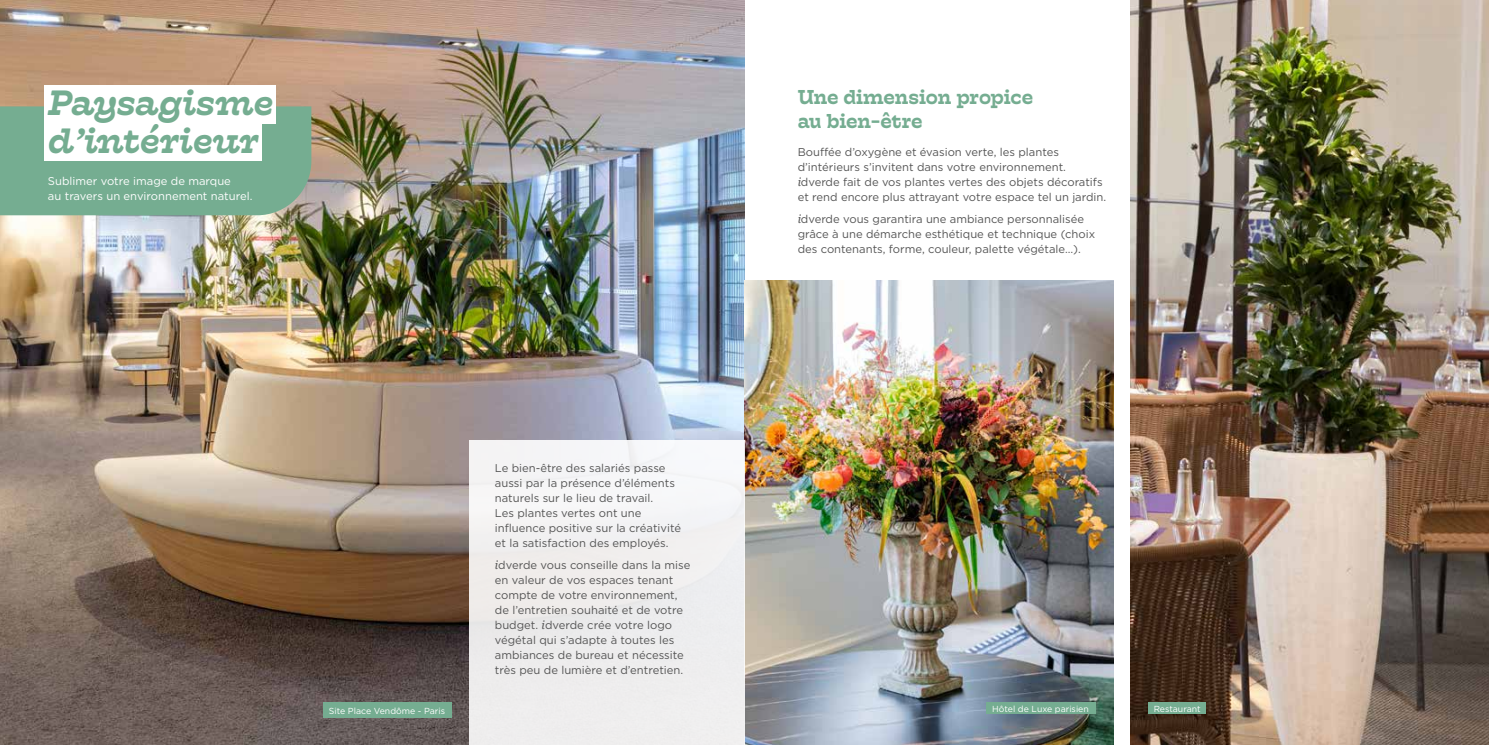
<style>
.page{position:relative;width:1489px;height:745px;background:#fff}
.page>*{position:absolute;margin:0;border:0;box-sizing:border-box;transform-origin:0 0}
.t1{font:italic 500 35px/37.5px "Hatch";letter-spacing:-.005em;color:#75ad91}
.t2{font:500 20px/24px "Hatch";letter-spacing:-.01em;color:#75ad91}
.t3{font:11.25px/15px "Gotham";color:#555}
.t4{font:11.25px/15px "Gotham";color:#fff}
.t5{font:8.75px "Gotham";color:#fff}
.s1{font-family:"Droid Serif";font-style:italic}
</style>
<div class="page">
<img style="left:0;top:0;width:744px;height:744px">
<img style="left:1130px;top:0;width:358px;height:744px">
<img style="left:744px;top:280px;width:369px;height:464px">
<div style="left:469px;top:439px;width:275px;height:305px;background:#f0eeef"></div>
<div style="left:0;top:106px;width:311px;height:109px;background:#75ad91"></div>
<div style="left:44px;top:85px;width:232px;height:39px;background:#fff"></div>
<div style="left:44px;top:123px;width:218px;height:38px;background:#fff"></div>
<div style="left:985px;top:702px;width:110px;height:11px;background:#75ad91"></div>
<div style="left:1148px;top:702px;width:57px;height:11px;background:#75ad91"></div>
<div style="left:322px;top:702px;width:129px;height:16px;background:#75ad91"></div>
<h1 class="t1" style="left:48px;top:84px;width:226px">Paysagisme d’intérieur</h1>
<p class="t4" style="left:48px;top:173px;width:206px">Sublimer votre image de marque<br>au travers un environnement naturel.</p>
<h2 class="t2" style="left:797px;top:85px;width:237px">Une dimension propice au bien-être</h2>
<p class="t3" style="left:797px;top:144px;width:310px">Bouffée d’oxygène et évasion verte, les plantes d’intérieurs s’invitent dans votre environnement. <span class="s1">i</span>dverde fait de vos plantes vertes des objets décoratifs et rend encore plus attrayant votre espace tel un jardin.</p>
<p class="t3" style="left:797px;top:211px;width:299px"><span class="s1">i</span>dverde vous garantira une ambiance personnalisée grâce à une démarche esthétique et technique (choix des contenants, forme, couleur, palette végétale…).</p>
<p class="t3" style="left:495px;top:459px;width:188px">Le bien-être des salariés passe aussi par la présence d’éléments naturels sur le lieu de travail.<br>Les plantes vertes ont une influence positive sur la créativité et la satisfaction des employés.</p>
<p class="t3" style="left:495px;top:556px;width:197px"><span class="s1">i</span>dverde vous conseille dans la mise en valeur de vos espaces tenant compte de votre environnement, de l’entretien souhaité et de votre budget. <span class="s1">i</span>dverde crée votre logo végétal qui s’adapte à toutes les ambiances de bureau et nécessite très peu de lumière et d’entretien.</p>
<p class="t5" style="left:329px;top:704px;width:118px">Site Place Vendôme - Paris</p>
<p class="t5" style="left:992px;top:702px;width:98px">Hôtel de Luxe parisien</p>
<p class="t5" style="left:1153px;top:702px;width:48px">Restaurant</p>
</div>
